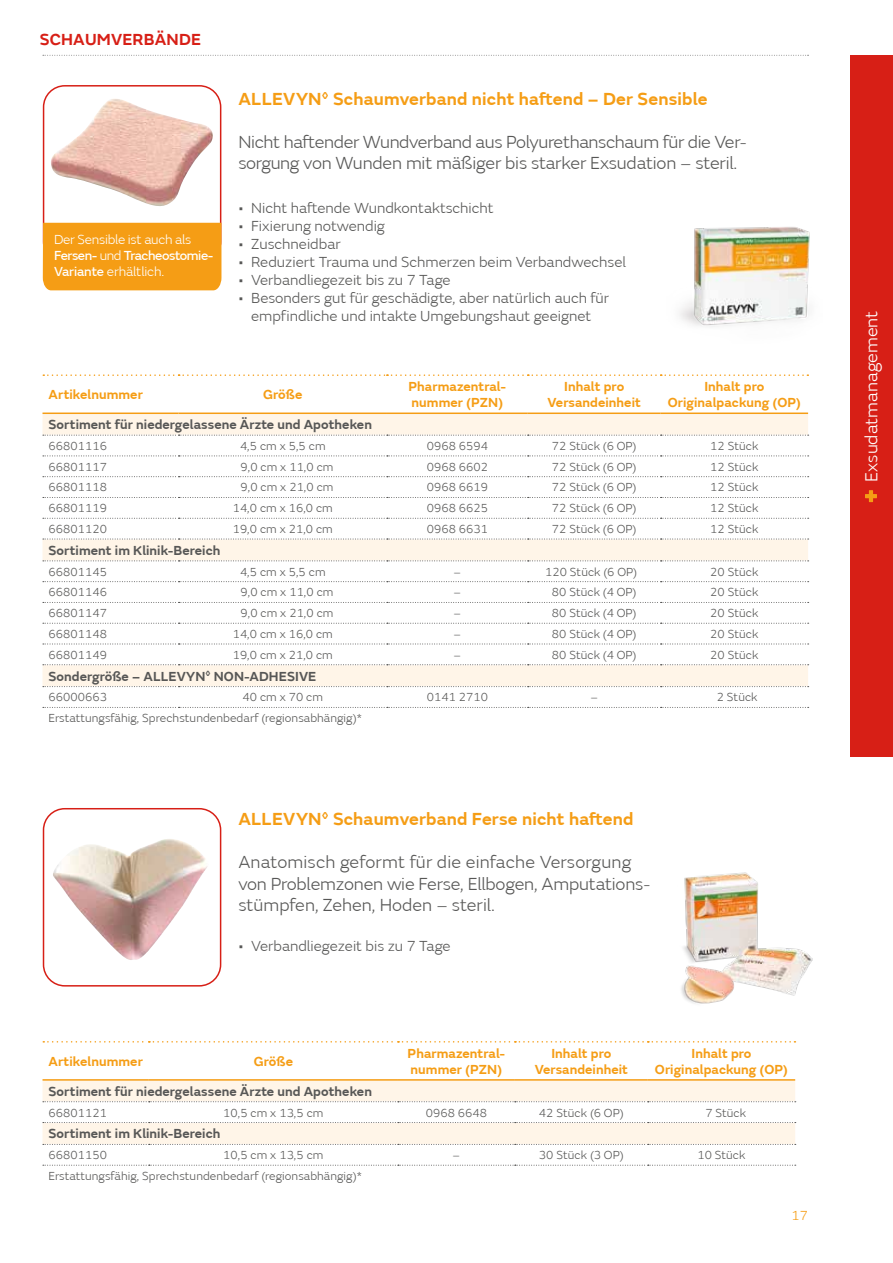
<style>
.page{position:relative;width:893px;height:1263px;background:#fff}
.page>*{position:absolute;margin:0;border:0;box-sizing:border-box;transform-origin:0 0}
.t1{font:300 18px/21.6px "SN Emeric";letter-spacing:-.01em;color:#575756}
.t2{font:600 18px "SN Emeric";letter-spacing:.01em;color:#f59d15}
.t3{font:300 18px "SN Emeric";color:#fff}
.t4{font:600 16.5px "SN Emeric";letter-spacing:.01em;color:#d71f16}
.t5{font:300 15px/18px "SN Emeric";color:#575756;text-align:center}
.t6{font:600 13.5px/16.2px "SN Emeric";letter-spacing:.005em;color:#f59d15;text-align:center}
.t7{font:600 13.5px "SN Emeric";letter-spacing:.005em;color:#575756}
.t8{font:300 13.5px "SN Emeric";letter-spacing:-.02em;color:#fff}
.t9{font:13.5px "SN Emeric Core";letter-spacing:-.03em;color:#fff}
.t10{font:300 13.5px "SN Emeric";color:#f59d15}
.t11{font:300 12px "SN Emeric";letter-spacing:.005em;color:#575756}
.s1{font-family:"SN Emeric";font-weight:300}
.s2{font-family:"SN Emeric Core";font-weight:400}
</style>
<div class="page">
<svg style="left:43px;top:55px;width:765px;height:1px"></svg>
<svg style="left:43px;top:414px;width:765px;height:272px"></svg>
<svg style="left:43px;top:374px;width:765px;height:2px"></svg>
<svg style="left:43px;top:435px;width:766px;height:1px"></svg>
<svg style="left:43px;top:455px;width:766px;height:1px"></svg>
<svg style="left:43px;top:476px;width:766px;height:1px"></svg>
<svg style="left:43px;top:497px;width:766px;height:1px"></svg>
<svg style="left:43px;top:518px;width:766px;height:1px"></svg>
<svg style="left:43px;top:539px;width:766px;height:1px"></svg>
<svg style="left:43px;top:602px;width:766px;height:1px"></svg>
<svg style="left:43px;top:623px;width:766px;height:1px"></svg>
<svg style="left:43px;top:664px;width:766px;height:1px"></svg>
<svg style="left:43px;top:686px;width:766px;height:1px"></svg>
<svg style="left:43px;top:707px;width:766px;height:1px"></svg>
<svg style="left:43px;top:560px;width:766px;height:1px"></svg>
<svg style="left:43px;top:581px;width:766px;height:1px"></svg>
<svg style="left:43px;top:644px;width:766px;height:1px"></svg>
<hr style="left:43px;top:412px;width:136px;height:2px;background:#f59d15">
<hr style="left:179px;top:412px;width:208px;height:2px;background:#f59d15">
<hr style="left:387px;top:412px;width:141px;height:2px;background:#f59d15">
<hr style="left:528px;top:412px;width:133px;height:2px;background:#f59d15">
<hr style="left:661px;top:412px;width:147px;height:2px;background:#f59d15">
<img style="left:680px;top:227px;width:130px;height:100px">
<img style="left:51px;top:99px;width:162px;height:107px">
<div style="left:43px;top:85px;width:178px;height:179px;border:2px solid #d71f16;border-radius:21px"></div>
<div style="left:43px;top:223px;width:178px;height:67px;background:#f59d15"></div>
<svg style="left:43px;top:1081px;width:752px;height:63px;fill:#fff5e8"></svg>
<svg style="left:43px;top:1041px;width:752px;height:2px"></svg>
<hr style="left:43px;top:1079px;width:106px;height:2px;background:#f59d15">
<hr style="left:149px;top:1079px;width:249px;height:2px;background:#f59d15">
<hr style="left:398px;top:1079px;width:117px;height:2px;background:#f59d15">
<hr style="left:515px;top:1079px;width:133px;height:2px;background:#f59d15">
<svg style="left:43px;top:1101px;width:753px;height:1px"></svg>
<svg style="left:43px;top:1122px;width:753px;height:1px"></svg>
<svg style="left:43px;top:1144px;width:753px;height:1px"></svg>
<svg style="left:43px;top:1165px;width:753px;height:1px"></svg>
<hr style="left:648px;top:1079px;width:147px;height:2px;background:#f59d15">
<img style="left:53px;top:839px;width:116px;height:121px">
<div style="left:43px;top:808px;width:178px;height:178px;border:2px solid #d71f16;border-radius:21px"></div>
<div style="left:850px;top:56px;width:43px;height:701px;background:#d71f16"></div>
<svg style="left:865px;top:490px;width:12px;height:12px"></svg>
<img style="left:681px;top:872px;width:132px;height:132px">
<h2 class="t4" style="left:40px;top:29px;width:163px">SCHAUMVERBÄNDE</h2>
<p class="t8" style="left:54px;top:231px;width:139px">Der Sensible ist auch als</p>
<p class="t9" style="left:54px;top:247px;width:161px">Fersen- <span class="s1">und</span> Tracheostomie-</p>
<p class="t8" style="left:54px;top:263px;width:112px"><span class="s2">Variante</span> erhältlich.</p>
<h1 class="t2" style="left:238px;top:87px;width:471px">ALLEVYN<sup>◊</sup> Schaumverband nicht haftend – Der Sensible</h1>
<h1 class="t1" style="left:238px;top:131px;width:510px">Nicht haftender Wundverband aus Polyurethanschaum für die Ver&shy;sorgung von Wunden mit mäßiger bis starker Exsudation – steril.</h1>
<p class="t5" style="left:238px;top:198px;width:257px">• Nicht haftende Wundkontaktschicht</p>
<p class="t5" style="left:238px;top:216px;width:148px">• Fixierung notwendig</p>
<p class="t5" style="left:238px;top:234px;width:104px">• Zuschneidbar</p>
<p class="t5" style="left:238px;top:252px;width:389px">• Reduziert Trauma und Schmerzen beim Verbandwechsel</p>
<p class="t5" style="left:238px;top:270px;width:214px">• Verbandliegezeit bis zu 7 Tage</p>
<p class="t5" style="left:238px;top:288px;width:372px">• Besonders gut für geschädigte, aber natürlich auch für empfindliche und intakte Umgebungshaut geeignet</p>
<p class="t6" style="left:49px;top:386px;width:96px">Artikelnummer</p>
<p class="t6" style="left:263px;top:386px;width:41px">Größe</p>
<p class="t6" style="left:409px;top:378px;width:99px;text-align:left">Pharmazentral&shy;nummer (PZN)</p>
<p class="t6" style="left:548px;top:378px;width:95px">Inhalt pro<br>Versandeinheit</p>
<p class="t6" style="left:668px;top:378px;width:135px">Inhalt pro<br>Originalpackung (OP)</p>
<p class="t7" style="left:49px;top:416px;width:325px">Sortiment für niedergelassene Ärzte und Apotheken</p>
<p class="t11" style="left:49px;top:439px;width:60px">66801116</p>
<p class="t11" style="left:240px;top:439px;width:87px">4,5 cm x 5,5 cm</p>
<p class="t11" style="left:427px;top:439px;width:63px">0968 6594</p>
<p class="t11" style="left:552px;top:439px;width:86px">72 Stück (6 OP)</p>
<p class="t11" style="left:710px;top:439px;width:50px">12 Stück</p>
<p class="t11" style="left:49px;top:459px;width:60px">66801117</p>
<p class="t11" style="left:241px;top:459px;width:94px">9,0 cm x 11,0 cm</p>
<p class="t11" style="left:427px;top:459px;width:63px">0968 6602</p>
<p class="t11" style="left:552px;top:459px;width:86px">72 Stück (6 OP)</p>
<p class="t11" style="left:710px;top:459px;width:50px">12 Stück</p>
<p class="t11" style="left:49px;top:480px;width:60px">66801118</p>
<p class="t11" style="left:241px;top:480px;width:94px">9,0 cm x 21,0 cm</p>
<p class="t11" style="left:427px;top:480px;width:63px">0968 6619</p>
<p class="t11" style="left:552px;top:480px;width:86px">72 Stück (6 OP)</p>
<p class="t11" style="left:710px;top:480px;width:50px">12 Stück</p>
<p class="t11" style="left:49px;top:501px;width:60px">66801119</p>
<p class="t11" style="left:233px;top:501px;width:102px">14,0 cm x 16,0 cm</p>
<p class="t11" style="left:427px;top:501px;width:63px">0968 6625</p>
<p class="t11" style="left:552px;top:501px;width:86px">72 Stück (6 OP)</p>
<p class="t11" style="left:710px;top:501px;width:50px">12 Stück</p>
<p class="t11" style="left:49px;top:522px;width:60px">66801120</p>
<p class="t11" style="left:233px;top:522px;width:102px">19,0 cm x 21,0 cm</p>
<p class="t11" style="left:427px;top:522px;width:63px">0968 6631</p>
<p class="t11" style="left:552px;top:522px;width:86px">72 Stück (6 OP)</p>
<p class="t11" style="left:710px;top:522px;width:50px">12 Stück</p>
<p class="t7" style="left:49px;top:542px;width:173px">Sortiment im Klinik-Bereich</p>
<p class="t11" style="left:49px;top:564px;width:60px">66801145</p>
<p class="t11" style="left:240px;top:564px;width:87px">4,5 cm x 5,5 cm</p>
<p class="t11" style="left:454px;top:564px;width:9px">–</p>
<p class="t11" style="left:545px;top:564px;width:94px">120 Stück (6 OP)</p>
<p class="t11" style="left:710px;top:564px;width:50px">20 Stück</p>
<p class="t11" style="left:49px;top:585px;width:60px">66801146</p>
<p class="t11" style="left:241px;top:585px;width:94px">9,0 cm x 11,0 cm</p>
<p class="t11" style="left:454px;top:585px;width:9px">–</p>
<p class="t11" style="left:552px;top:585px;width:86px">80 Stück (4 OP)</p>
<p class="t11" style="left:710px;top:585px;width:50px">20 Stück</p>
<p class="t11" style="left:49px;top:606px;width:60px">66801147</p>
<p class="t11" style="left:241px;top:606px;width:94px">9,0 cm x 21,0 cm</p>
<p class="t11" style="left:454px;top:606px;width:9px">–</p>
<p class="t11" style="left:552px;top:606px;width:86px">80 Stück (4 OP)</p>
<p class="t11" style="left:710px;top:606px;width:50px">20 Stück</p>
<p class="t11" style="left:49px;top:627px;width:60px">66801148</p>
<p class="t11" style="left:233px;top:627px;width:102px">14,0 cm x 16,0 cm</p>
<p class="t11" style="left:454px;top:627px;width:9px">–</p>
<p class="t11" style="left:552px;top:627px;width:86px">80 Stück (4 OP)</p>
<p class="t11" style="left:710px;top:627px;width:50px">20 Stück</p>
<p class="t11" style="left:49px;top:647px;width:60px">66801149</p>
<p class="t11" style="left:233px;top:647px;width:102px">19,0 cm x 21,0 cm</p>
<p class="t11" style="left:454px;top:647px;width:9px">–</p>
<p class="t11" style="left:552px;top:647px;width:86px">80 Stück (4 OP)</p>
<p class="t11" style="left:710px;top:647px;width:50px">20 Stück</p>
<p class="t7" style="left:49px;top:667px;width:269px">Sondergröße – ALLEVYN<sup>◊</sup> NON-ADHESIVE</p>
<p class="t11" style="left:49px;top:690px;width:60px">66000663</p>
<p class="t11" style="left:243px;top:690px;width:82px">40 cm x 70 cm</p>
<p class="t11" style="left:427px;top:690px;width:63px">0141 2710</p>
<p class="t11" style="left:590px;top:690px;width:9px">–</p>
<p class="t11" style="left:717px;top:690px;width:42px">2 Stück</p>
<p class="t11" style="left:49px;top:711px;width:315px">Erstattungsfähig, Sprechstundenbedarf (regionsabhängig)*</p>
<h1 class="t2" style="left:238px;top:807px;width:397px">ALLEVYN<sup>◊</sup> Schaumverband Ferse nicht haftend</h1>
<h1 class="t1" style="left:238px;top:851px;width:414px">Anatomisch geformt für die einfache Versorgung von Problemzonen wie Ferse, Ellbogen, Amputations&shy;stümpfen, Zehen, Hoden – steril.</h1>
<p class="t5" style="left:238px;top:936px;width:214px">• Verbandliegezeit bis zu 7 Tage</p>
<p class="t6" style="left:49px;top:1053px;width:96px">Artikelnummer</p>
<p class="t6" style="left:254px;top:1053px;width:41px">Größe</p>
<p class="t6" style="left:408px;top:1045px;width:99px;text-align:left">Pharmazentral&shy;nummer (PZN)</p>
<p class="t6" style="left:535px;top:1045px;width:95px">Inhalt pro<br>Versandeinheit</p>
<p class="t6" style="left:655px;top:1045px;width:135px">Inhalt pro<br>Originalpackung (OP)</p>
<p class="t7" style="left:49px;top:1083px;width:325px">Sortiment für niedergelassene Ärzte und Apotheken</p>
<p class="t11" style="left:49px;top:1105px;width:60px">66801121</p>
<p class="t11" style="left:223px;top:1105px;width:102px">10,5 cm x 13,5 cm</p>
<p class="t11" style="left:426px;top:1105px;width:63px">0968 6648</p>
<p class="t11" style="left:539px;top:1105px;width:86px">42 Stück (6 OP)</p>
<p class="t11" style="left:705px;top:1105px;width:42px">7 Stück</p>
<p class="t7" style="left:49px;top:1125px;width:173px">Sortiment im Klinik-Bereich</p>
<p class="t11" style="left:49px;top:1148px;width:60px">66801150</p>
<p class="t11" style="left:223px;top:1148px;width:102px">10,5 cm x 13,5 cm</p>
<p class="t11" style="left:453px;top:1148px;width:9px">–</p>
<p class="t11" style="left:539px;top:1148px;width:86px">30 Stück (3 OP)</p>
<p class="t11" style="left:697px;top:1148px;width:50px">10 Stück</p>
<p class="t11" style="left:49px;top:1169px;width:315px">Erstattungsfähig, Sprechstundenbedarf (regionsabhängig)*</p>
<p class="t10" style="left:792px;top:1208px;width:18px">17</p>
<h1 class="t3" style="left:860px;top:482px;width:172px;rotate:-90deg">Exsudatmanagement</h1>
</div>
